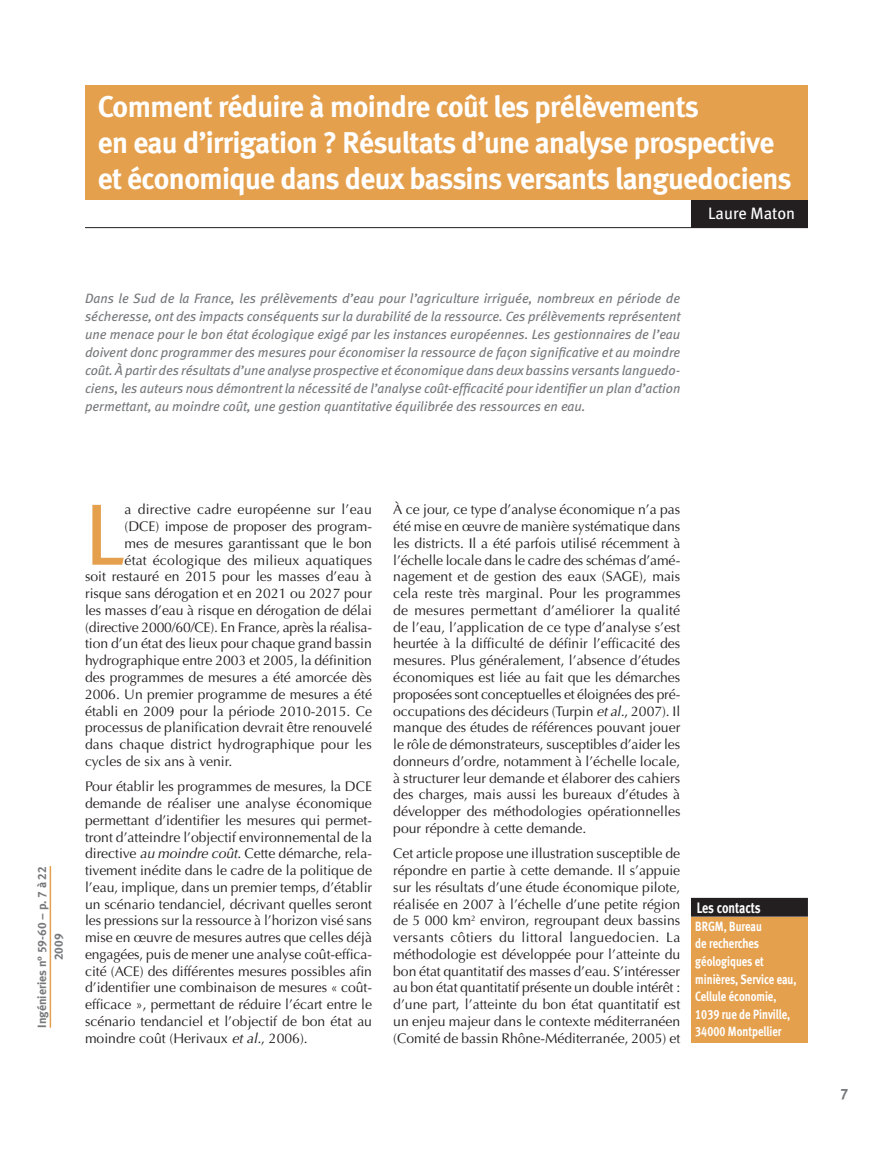
<style>
.page{position:relative;width:893px;height:1149px;background:#fff}
.page>*{position:absolute;margin:0;border:0;box-sizing:border-box;transform-origin:0 0}
.Lettrine{font:86.85px "Meta Book LF";color:#e5a04d}
.Titre_Article{font:30px/36px "Meta Bold LF";letter-spacing:-.02em;color:#fff}
.Auteur_s{font:16.5px "Meta Book LF";color:#fff}
.Légende_en_marge{font:700 15.15px "Meta";letter-spacing:-.005em;color:#fff;scale:.81 1}
._00_Folio{font:15px "Meta Bold LF";color:#76787b}
.Texte_courant{font:13.95px/16.8px "Optima";color:#231f20;text-align:justify}
.Lettrine-2{font:13.95px "Optima";color:#231f20}
.Chapeau_tramé{font:italic 13.5px/18px "Meta";color:#76787b;text-align:justify}
.Pavé_auteur_s{font:13.35px/17.5px "Meta Bold LF";color:#fff;scale:.81 1}
.DebArticleInfoSoulig{font:12px "Meta Bold LF";color:#76787b}
.s1{font-style:italic}
</style>
<div class="page">
<div style="left:691px;top:200px;width:117px;height:27px;background:#231f20"></div>
<div style="left:85px;top:85px;width:723px;height:115px;background:#e5a04d"></div>
<hr style="left:85px;top:227px;width:723px;height:1px;background:#231f20">
<div style="left:691px;top:916px;width:117px;height:126px;background:#e5a04d"></div>
<div style="left:692px;top:898px;width:115px;height:17px;background:#231f20"></div>
<div style="left:691px;top:897px;width:117px;height:19px;border:2px solid #231f20"></div>
<hr style="left:50px;top:865px;width:1px;height:162px;background:#e5a04d">
<p class="Titre_Article" style="left:98px;top:88px;width:695px">Comment réduire à moindre coût les prélèvements<br>en eau d’irrigation ? Résultats d’une analyse prospective et économique dans deux bassins versants languedociens</p>
<p class="Auteur_s" style="left:708px;top:204px;width:89px">Laure Maton</p>
<p class="Chapeau_tramé" style="left:85px;top:289px;width:597px">Dans le Sud de la France, les prélèvements d’eau pour l’agriculture irriguée, nombreux en période de sécheresse, ont des impacts conséquents sur la durabilité de la ressource. Ces prélèvements représentent une menace pour le bon état écologique exigé par les instances européennes. Les gestionnaires de l’eau doivent donc programmer des mesures pour économiser la ressource de façon significative et au moindre coût. À partir des résultats d’une analyse prospective et économique dans deux bassins versants languedo&shy;ciens, les auteurs nous démontrent la nécessité de l’analyse coût-efficacité pour identifier un plan d’action permettant, au moindre coût, une gestion quantitative équilibrée des ressources en eau.</p>
<p class="DebArticleInfoSoulig" style="left:35px;top:1027px;width:163px;rotate:-90deg">Ingénieries n° 59-60 – p. 7 à 22</p>
<p class="DebArticleInfoSoulig" style="left:51px;top:960px;width:28px;rotate:-90deg">2009</p>
<p class="Lettrine" style="left:85px;top:483px;width:41px">L</p>
<p class="Lettrine-2" style="left:125px;top:501px;width:249px">a directive cadre européenne sur l’eau</p>
<p class="Lettrine-2" style="left:125px;top:518px;width:249px">(DCE) impose de proposer des program-</p>
<p class="Lettrine-2" style="left:125px;top:535px;width:249px">mes de mesures garantissant que le bon</p>
<p class="Lettrine-2" style="left:125px;top:551px;width:249px">état écologique des milieux aquatiques</p>
<p class="Lettrine-2" style="left:85px;top:568px;width:288px">soit restauré en 2015 pour les masses d’eau à</p>
<p class="Lettrine-2" style="left:85px;top:585px;width:289px">risque sans dérogation et en 2021 ou 2027 pour</p>
<p class="Lettrine-2" style="left:85px;top:602px;width:288px">les masses d’eau à risque en dérogation de délai</p>
<p class="Lettrine-2" style="left:85px;top:618px;width:289px">(directive 2000/60/CE). En France, après la réalisa-</p>
<p class="Lettrine-2" style="left:85px;top:635px;width:288px">tion d’un état des lieux pour chaque grand bassin</p>
<p class="Lettrine-2" style="left:85px;top:652px;width:288px">hydrographique entre 2003 et 2005, la définition</p>
<p class="Lettrine-2" style="left:85px;top:669px;width:288px">des programmes de mesures a été amorcée dès</p>
<p class="Lettrine-2" style="left:85px;top:685px;width:289px">2006. Un premier programme de mesures a été</p>
<p class="Lettrine-2" style="left:85px;top:702px;width:288px">établi en 2009 pour la période 2010-2015. Ce</p>
<p class="Lettrine-2" style="left:85px;top:719px;width:288px">processus de planification devrait être renouvelé</p>
<p class="Lettrine-2" style="left:85px;top:736px;width:288px">dans chaque district hydrographique pour les</p>
<p class="Lettrine-2" style="left:85px;top:752px;width:149px">cycles de six ans à venir.</p>
<p class="Texte_courant" style="left:85px;top:778px;width:289px">Pour établir les programmes de mesures, la DCE demande de réaliser une analyse économique permettant d’identifier les mesures qui permet&shy;tront d’atteindre l’objectif environnemental de la directive <span class="s1">au moindre coût</span>. Cette démarche, rela&shy;tivement inédite dans le cadre de la politique de l’eau, implique, dans un premier temps, d’établir un scénario tendanciel, décrivant quelles seront les pressions sur la ressource à l’horizon visé sans mise en œuvre de mesures autres que celles déjà engagées, puis de mener une analyse coût-effica&shy;cité (ACE) des différentes mesures possibles afin d’identifier une combinaison de mesures « coût&shy;efficace », permettant de réduire l’écart entre le scénario tendanciel et l’objectif de bon état au moindre coût (Herivaux <span class="s1">et al.</span>, 2006).</p>
<p class="Texte_courant" style="left:393px;top:501px;width:289px">À ce jour, ce type d’analyse économique n’a pas été mise en œuvre de manière systématique dans les districts. Il a été parfois utilisé récemment à l’échelle locale dans le cadre des schémas d’amé&shy;nagement et de gestion des eaux (SAGE), mais cela reste très marginal. Pour les programmes de mesures permettant d’améliorer la qualité de l’eau, l’application de ce type d’analyse s’est heurtée à la difficulté de définir l’efficacité des mesures. Plus généralement, l’absence d’études économiques est liée au fait que les démarches proposées sont conceptuelles et éloignées des pré&shy;occupations des décideurs (Turpin <span class="s1">et al.</span>, 2007). Il manque des études de références pouvant jouer le rôle de démonstrateurs, susceptibles d’aider les donneurs d’ordre, notamment à l’échelle locale, à structurer leur demande et élaborer des cahiers des charges, mais aussi les bureaux d’études à développer des méthodologies opérationnelles pour répondre à cette demande.</p>
<p class="Texte_courant" style="left:393px;top:845px;width:289px">Cet article propose une illustration susceptible de répondre en partie à cette demande. Il s’appuie sur les résultats d’une étude économique pilote, réalisée en 2007 à l’échelle d’une petite région de 5 000 km<sup>2</sup> environ, regroupant deux bassins versants côtiers du littoral languedocien. La méthodologie est développée pour l’atteinte du bon état quantitatif des masses d’eau. S’intéresser au bon état quantitatif présente un double intérêt : d’une part, l’atteinte du bon état quantitatif est un enjeu majeur dans le contexte méditerranéen (Comité de bassin Rhône-Méditerranée, 2005) et</p>
<p class="Légende_en_marge" style="left:697px;top:897px;width:81px">Les contacts</p>
<p class="Pavé_auteur_s" style="left:695px;top:916px;width:126px">BRGM, Bureau<br>de recherches géologiques et minières, Service eau,<br>Cellule économie,<br>1039 rue de Pinville,<br>34000 Montpellier</p>
<p class="_00_Folio" style="left:840px;top:1084px;width:10px">7</p>
</div>
